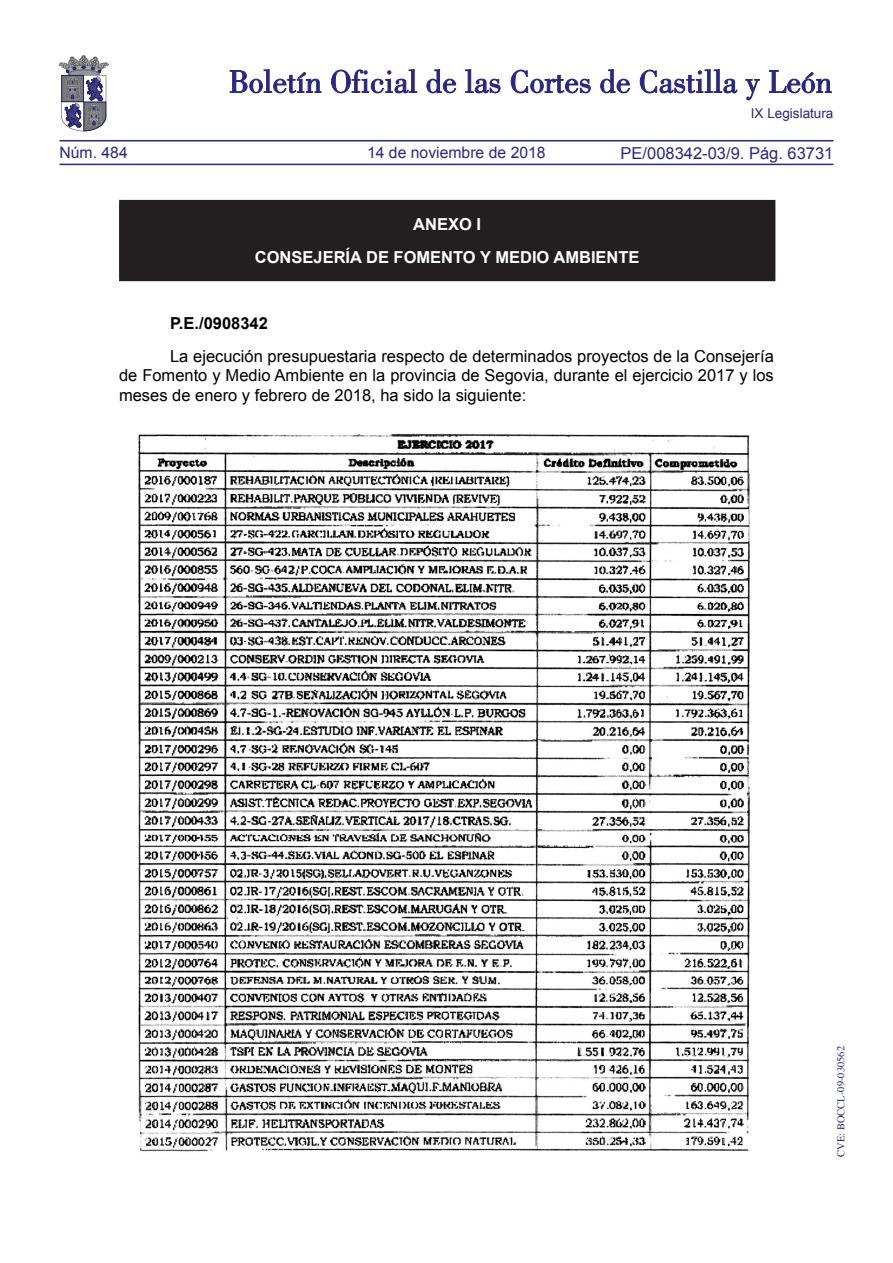
<style>
.page{position:relative;width:893px;height:1263px;background:#fff}
.page>*{position:absolute;margin:0;border:0;box-sizing:border-box;transform-origin:0 0}
.TEXTO_NORMAL{font:16.5px/19.8px "Arial";color:#000;text-align:justify}
.texto_blanco{font:700 16.5px "Arial";color:#fff}
.t1{font:16.5px "Arial";color:#292780}
.TEXTO_NORMAL-2{font:700 16.5px "Arial";color:#000}
.t2{font:15.75px "Arial";color:#292780}
.t3{font:13.5px "Arial";color:#292780}
.t4{font:10.5px "Times";color:#292780}
</style>
<div class="page">
<hr style="left:60px;top:164px;width:773px;height:1px;background:#292780">
<hr style="left:60px;top:140px;width:773px;height:1px;background:#292780">
<svg style="left:230px;top:69px;width:91px;height:24px"></svg>
<svg style="left:331px;top:69px;width:86px;height:24px"></svg>
<svg style="left:426px;top:69px;width:30px;height:24px"></svg>
<svg style="left:465px;top:69px;width:35px;height:24px"></svg>
<svg style="left:511px;top:70px;width:80px;height:23px"></svg>
<svg style="left:600px;top:69px;width:30px;height:24px"></svg>
<svg style="left:640px;top:69px;width:97px;height:24px"></svg>
<svg style="left:745px;top:79px;width:15px;height:21px"></svg>
<svg style="left:769px;top:70px;width:62px;height:23px"></svg>
<svg style="left:59px;top:55px;width:49px;height:76px"></svg>
<img style="left:138px;top:433px;width:613px;height:719px">
<div style="left:120px;top:201px;width:655px;height:79px;background:#231f20"></div>
<hr style="left:119px;top:200px;width:656px;height:1px;background:#231f20">
<hr style="left:119px;top:201px;width:2px;height:79px;background:#231f20">
<hr style="left:119px;top:280px;width:656px;height:1px;background:#231f20">
<p class="t2" style="left:60px;top:142px;width:70px">Núm. 484</p>
<p class="t2" style="left:367px;top:142px;width:180px">14 de noviembre de 2018</p>
<p class="t3" style="left:751px;top:105px;width:84px">IX Legislatura</p>
<p class="t1" style="left:621px;top:142px;width:214px">PE/008342-03/9. Pág. 63731</p>
<p class="texto_blanco" style="left:413px;top:213px;width:69px">ANEXO I</p>
<p class="texto_blanco" style="left:255px;top:247px;width:386px">CONSEJERÍA DE FOMENTO Y MEDIO AMBIENTE</p>
<p class="TEXTO_NORMAL-2" style="left:170px;top:312px;width:99px">P.E./0908342</p>
<p class="TEXTO_NORMAL" style="left:119px;top:346px;width:656px;text-indent:51px">La ejecución presupuestaria respecto de determinados proyectos de la Consejería de Fomento y Medio Ambiente en la provincia de Segovia, durante el ejercicio 2017 y los meses de enero y febrero de 2018, ha sido la siguiente:</p>
<p class="t4" style="left:831px;top:1157px;width:112px;rotate:-90deg">CVE: BOCCL-09-030562</p>
</div>
